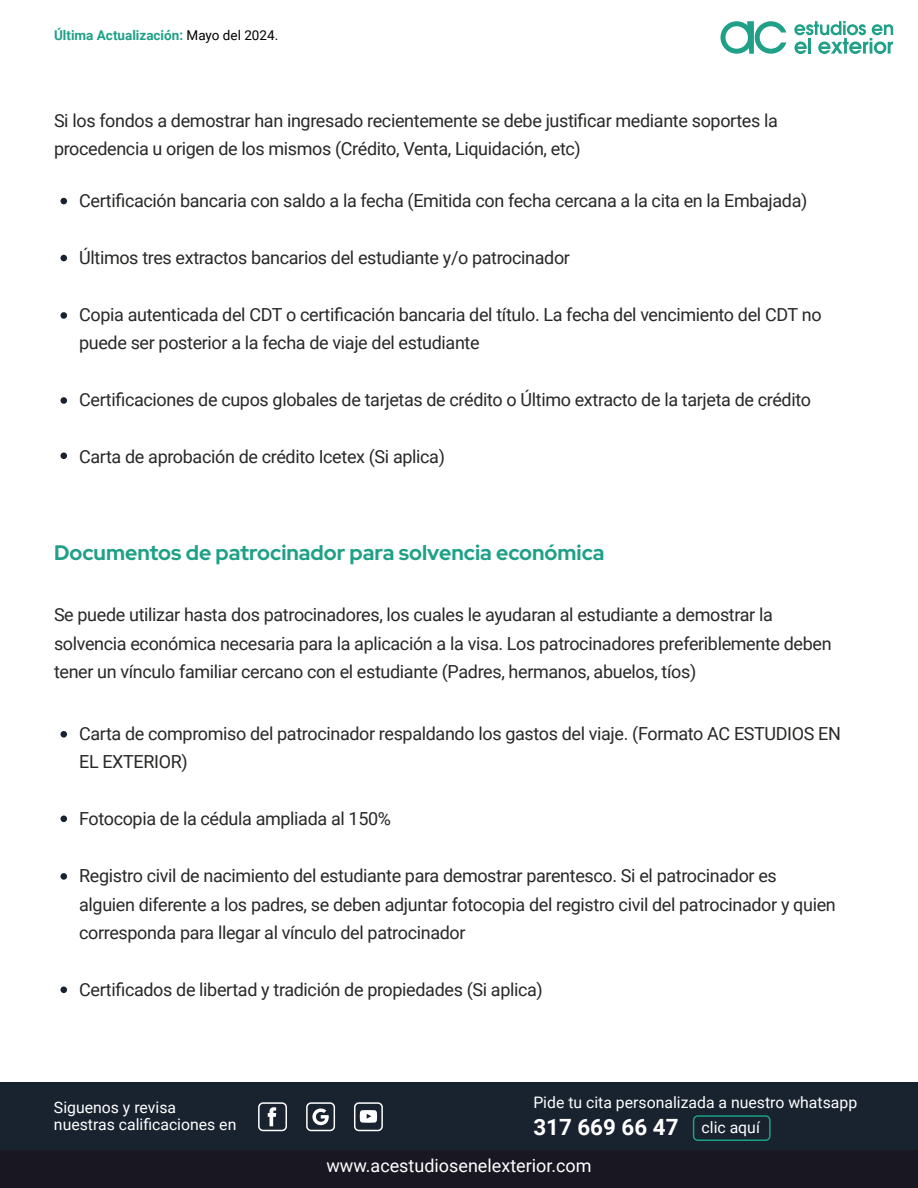
<style>
.page{position:relative;width:918px;height:1188px;background:#fff}
.page>*{position:absolute;margin:0;border:0;box-sizing:border-box;transform-origin:0 0}
.t1{font:700 22.35px "Roboto";color:#fff}
.t2{font:700 21px "Red Hat Display";color:#1fa087}
.t3{font:18px/28.5px "Roboto";letter-spacing:-.02em;color:#282827}
.t4{font:18px "Roboto";color:#fff}
.t5{font:15.75px/17.1px "Roboto";color:#fff}
.t6{font:700 13.5px "Roboto";color:#1fa087}
.s1{font-weight:400;color:#000}
.s2{font-weight:400;font-size:15.75px}
</style>
<div class="page">
<div style="left:1px;top:1082px;width:917px;height:106px;background:#19222f"></div>
<div style="left:1px;top:1150px;width:917px;height:38px;background:#191722"></div>
<svg style="left:794px;top:21px;width:99px;height:33px"></svg>
<svg style="left:720px;top:21px;width:66px;height:33px"></svg>
<svg style="left:268px;top:1107px;width:8px;height:19px"></svg>
<svg style="left:312px;top:1108px;width:17px;height:18px"></svg>
<div style="left:258px;top:1102px;width:29px;height:29px;border:2px solid #fff;border-radius:4px"></div>
<div style="left:306px;top:1102px;width:29px;height:29px;border:2px solid #fff;border-radius:4px"></div>
<div style="left:354px;top:1102px;width:29px;height:29px;border:2px solid #fff;border-radius:4px"></div>
<div style="left:693px;top:1115px;width:78px;height:26px;border:2px solid #1aa087;border-radius:4px"></div>
<svg style="left:360px;top:1110px;width:17px;height:13px"></svg>
<div style="left:60px;top:198px;width:7px;height:6px;background:#19222f;border-radius:50%"></div>
<div style="left:60px;top:255px;width:7px;height:6px;background:#19222f;border-radius:50%"></div>
<div style="left:60px;top:312px;width:7px;height:7px;background:#19222f;border-radius:50%"></div>
<div style="left:60px;top:397px;width:7px;height:7px;background:#19222f;border-radius:50%"></div>
<div style="left:60px;top:452px;width:7px;height:7px;background:#19222f;border-radius:50%"></div>
<div style="left:60px;top:731px;width:7px;height:7px;background:#19222f;border-radius:50%"></div>
<div style="left:60px;top:816px;width:7px;height:6px;background:#19222f;border-radius:50%"></div>
<div style="left:60px;top:987px;width:7px;height:6px;background:#19222f;border-radius:50%"></div>
<div style="left:60px;top:873px;width:7px;height:7px;background:#19222f;border-radius:50%"></div>
<p class="t6" style="left:54px;top:26px;width:226px">Última Actualización: <span class="s1">Mayo del 2024.</span></p>
<p class="t3" style="left:54px;top:105px;width:725px">Si los fondos a demostrar han ingresado recientemente se debe justificar mediante soportes la procedencia u origen de los mismos (Crédito, Venta, Liquidación, etc)</p>
<p class="t3" style="left:79px;top:186px;width:730px">Certificación bancaria con saldo a la fecha (Emitida con fecha cercana a la cita en la Embajada)</p>
<p class="t3" style="left:79px;top:243px;width:492px">Últimos tres extractos bancarios del estudiante y/o patrocinador</p>
<p class="t3" style="left:79px;top:300px;width:744px">Copia autenticada del CDT o certificación bancaria del título. La fecha del vencimiento del CDT no puede ser posterior a la fecha de viaje del estudiante</p>
<p class="t3" style="left:79px;top:385px;width:733px">Certificaciones de cupos globales de tarjetas de crédito o Último extracto de la tarjeta de crédito</p>
<p class="t3" style="left:79px;top:442px;width:367px">Carta de aprobación de crédito Icetex (Si aplica)</p>
<p class="t2" style="left:54px;top:539px;width:552px">Documentos de patrocinador para solvencia económica</p>
<p class="t3" style="left:54px;top:600px;width:779px">Se puede utilizar hasta dos patrocinadores, los cuales le ayudaran al estudiante a demostrar la solvencia económica necesaria para la aplicación a la visa. Los patrocinadores preferiblemente deben tener un vínculo familiar cercano con el estudiante (Padres, hermanos, abuelos, tíos)</p>
<p class="t3" style="left:79px;top:718px;width:763px">Carta de compromiso del patrocinador respaldando los gastos del viaje. (Formato AC ESTUDIOS EN<br>EL EXTERIOR)</p>
<p class="t3" style="left:79px;top:804px;width:313px">Fotocopia de la cédula ampliada al 150%</p>
<p class="t3" style="left:79px;top:861px;width:758px">Registro civil de nacimiento del estudiante para demostrar parentesco. Si el patrocinador es alguien diferente a los padres, se deben adjuntar fotocopia del registro civil del patrocinador y quien corresponda para llegar al vínculo del patrocinador</p>
<p class="t3" style="left:79px;top:975px;width:465px">Certificados de libertad y tradición de propiedades (Si aplica)</p>
<p class="t5" style="left:54px;top:1098px;width:184px">Siguenos y revisa nuestras calificaciones en</p>
<p class="t5" style="left:533px;top:1094px;width:325px">Pide tu cita personalizada a nuestro whatsapp</p>
<p class="t1" style="left:533px;top:1112px;width:228px">317 669 66 47 <span class="s2">clic aquí</span></p>
<p class="t4" style="left:326px;top:1153px;width:267px">www.acestudiosenelexterior.com</p>
</div>
